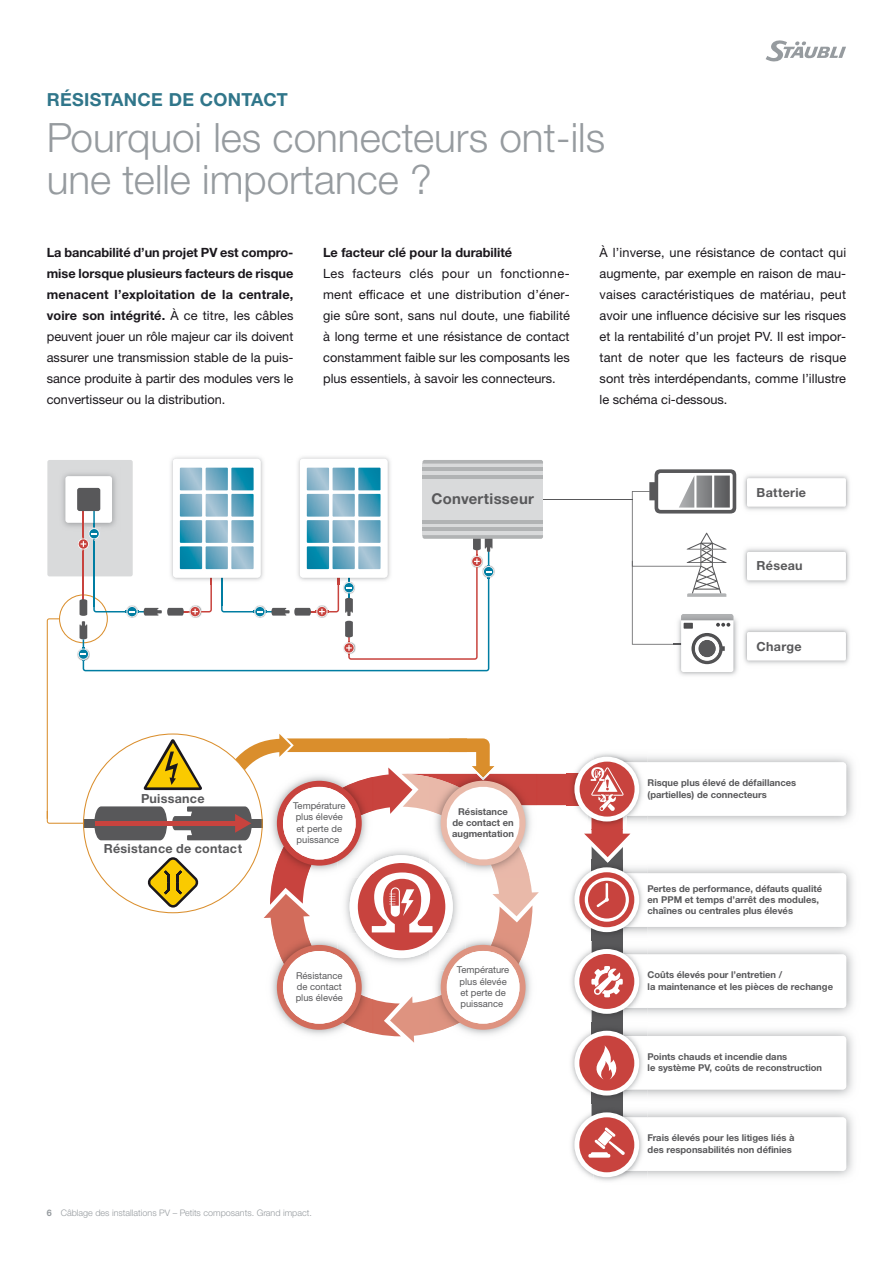
<style>
.page{position:relative;width:893px;height:1263px;background:#fff}
.page>*{position:absolute;margin:0;border:0;box-sizing:border-box;transform-origin:0 0}
.Headline_Inside_FR{font:300 40.5px/42px "Helvetica Neue LTW1 G";color:#969b9f}
.Capture_Kicker_Insid{font:700 18px "Helvetica Neue LTW1 G";letter-spacing:.02em;color:#30768a}
.t1{font:700 14.85px "Helvetica Neue LTW1 G";letter-spacing:.015em;color:#58585a}
.RunningText_Inside_F{font:12.75px/21px "Helvetica Neue LTW1 G";color:#1a171c;text-align:justify}
.RunningText_Inside_F-2{font:700 12.75px "Helvetica Neue LTW1 G";color:#1a171c}
.t2{font:700 12.6px "Helvetica Neue LTW1 G";letter-spacing:.02em;color:#58585a}
.t3{font:700 9.45px/11.2px "Helvetica Neue LTW1 G";color:#58585a}
.t4{font:9.45px/11.2px "Helvetica Neue LTW1 G";color:#58585a}
.t5{font:300 9px "Helvetica Neue LTW1 G";color:#969b9f}
.s1{font-weight:700}
</style>
<div class="page">
<svg style="left:766px;top:40px;width:80px;height:21px"></svg>
<img style="left:736px;top:756px;width:117px;height:66px">
<div style="left:608px;top:762px;width:238px;height:54px;background:#fff;border-radius:3px"></div>
<img style="left:744px;top:628px;width:105px;height:36px">
<div style="left:747px;top:632px;width:99px;height:28px;background:#fff;border-radius:2px"></div>
<img style="left:736px;top:867px;width:117px;height:66px">
<div style="left:608px;top:873px;width:238px;height:54px;background:#fff;border-radius:3px"></div>
<img style="left:736px;top:948px;width:117px;height:149px">
<div style="left:610px;top:954px;width:236px;height:54px;background:#fff;border-radius:3px"></div>
<img style="left:736px;top:1021px;width:117px;height:2px">
<div style="left:608px;top:1036px;width:238px;height:53px;background:#fff;border-radius:3px"></div>
<img style="left:647px;top:1111px;width:206px;height:66px">
<div style="left:608px;top:1117px;width:238px;height:54px;background:#fff;border-radius:3px"></div>
<img style="left:573px;top:1157px;width:74px;height:24px">
<img style="left:626px;top:1157px;width:21px;height:14px">
<svg style="left:574px;top:1112px;width:65px;height:65px"></svg>
<div style="left:579px;top:1117px;width:55px;height:55px;background:#c8433e;border-radius:50%"></div>
<img style="left:736px;top:620px;width:1px;height:52px">
<img style="left:744px;top:548px;width:105px;height:36px">
<div style="left:747px;top:552px;width:99px;height:28px;background:#fff;border-radius:2px"></div>
<img style="left:744px;top:475px;width:105px;height:35px">
<div style="left:747px;top:478px;width:99px;height:29px;background:#fff;border-radius:2px"></div>
<svg style="left:47px;top:459px;width:689px;height:698px"></svg>
<p class="Capture_Kicker_Insid" style="left:47px;top:89px;width:243px">RÉSISTANCE DE CONTACT</p>
<p class="Headline_Inside_FR" style="left:47px;top:116px;width:560px">Pourquoi les connecteurs ont-ils une telle importance ?</p>
<p class="RunningText_Inside_F" style="left:47px;top:242px;width:248px"><span class="s1">La bancabilité d’un projet PV est compro&shy;mise lorsque plusieurs facteurs de risque menacent l’exploitation de la centrale, voire son intégrité.</span> À ce titre, les câbles peuvent jouer un rôle majeur car ils doivent assurer une transmission stable de la puis&shy;sance produite à partir des modules vers le convertisseur ou la distribution.</p>
<p class="RunningText_Inside_F-2" style="left:323px;top:244px;width:190px">Le facteur clé pour la durabilité</p>
<p class="RunningText_Inside_F" style="left:323px;top:263px;width:248px">Les facteurs clés pour un fonctionne&shy;ment efficace et une distribution d’éner&shy;gie sûre sont, sans nul doute, une fiabilité à long terme et une résistance de contact constamment faible sur les composants les plus essentiels, à savoir les connecteurs.</p>
<p class="RunningText_Inside_F" style="left:600px;top:242px;width:248px">À l’inverse, une résistance de contact qui augmente, par exemple en raison de mau&shy;vaises caractéristiques de matériau, peut avoir une influence décisive sur les risques et la rentabilité d’un projet PV. Il est impor&shy;tant de noter que les facteurs de risque sont très interdépendants, comme l’illustre le schéma ci-dessous.</p>
<p class="t1" style="left:432px;top:489px;width:104px">Convertisseur</p>
<p class="t2" style="left:757px;top:484px;width:51px">Batterie</p>
<p class="t2" style="left:757px;top:558px;width:48px">Réseau</p>
<p class="t2" style="left:757px;top:638px;width:47px">Charge</p>
<p class="t2" style="left:141px;top:790px;width:65px">Puissance</p>
<p class="t2" style="left:104px;top:841px;width:140px">Résistance de contact</p>
<p class="t4" style="left:293px;top:800px;width:54px">Température plus élevée et perte de puissance</p>
<p class="t3" style="left:452px;top:806px;width:63px;text-align:center">Résistance de contact en augmentation</p>
<p class="t4" style="left:296px;top:970px;width:49px;text-align:justify">Résistance de contact plus élevée</p>
<p class="t4" style="left:457px;top:964px;width:54px">Température plus élevée et perte de puissance</p>
<p class="t5" style="left:47px;top:1207px;width:267px"><span class="s1">6</span> Câblage des installations PV – Petits composants. Grand impact.</p>
<p class="t3" style="left:648px;top:777px;width:150px">Risque plus élevé de défaillances (partielles) de connecteurs</p>
<p class="t3" style="left:648px;top:883px;width:176px">Pertes de performance, défauts qualité en PPM et temps d’arrêt des modules, chaînes ou centrales plus élevés</p>
<p class="t3" style="left:648px;top:969px;width:187px">Coûts élevés pour l’entretien /<br>la maintenance et les pièces de rechange</p>
<p class="t3" style="left:648px;top:1051px;width:176px">Points chauds et incendie dans<br>le système PV, coûts de reconstruction</p>
<p class="t3" style="left:648px;top:1132px;width:148px">Frais élevés pour les litiges liés à des responsabilités non définies</p>
</div>
